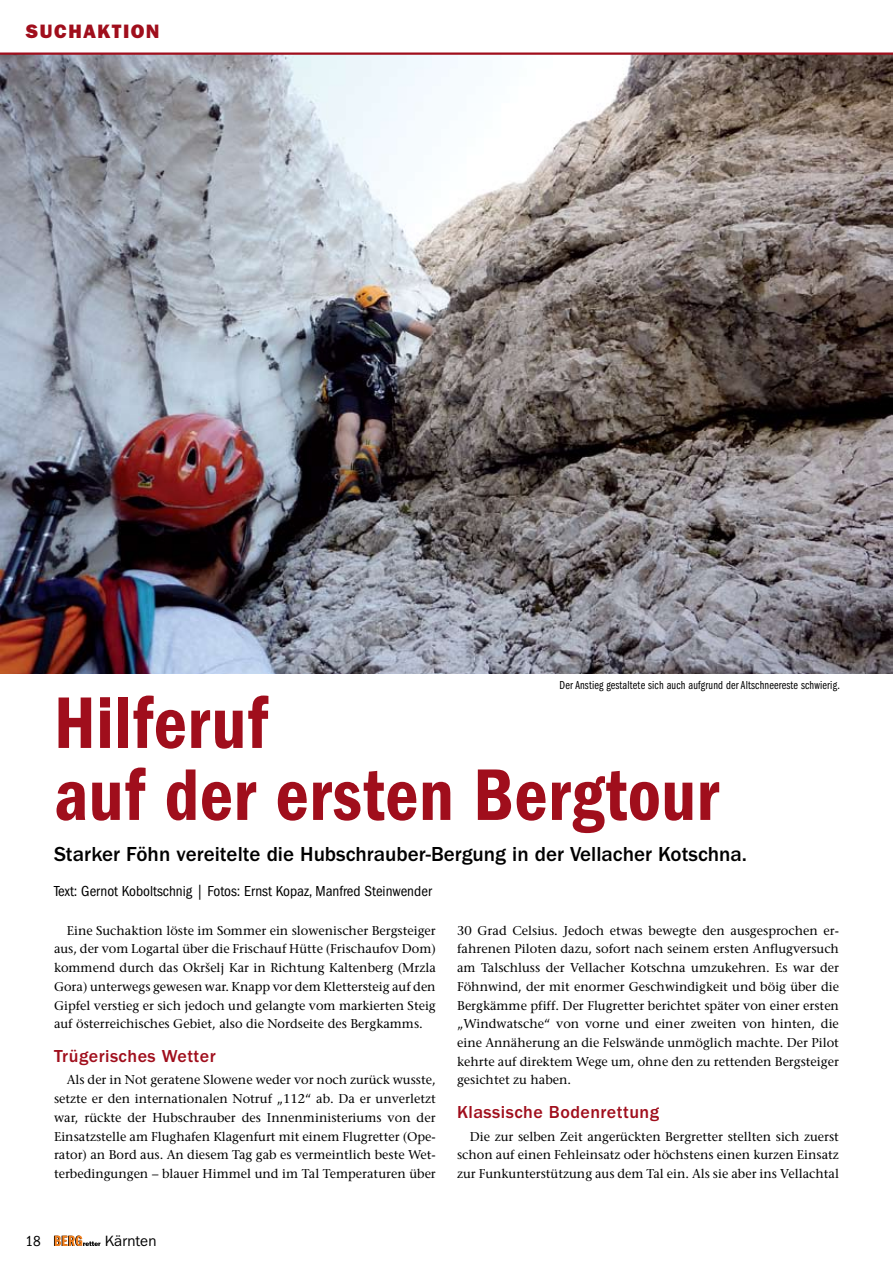
<style>
.page{position:relative;width:893px;height:1263px;background:#fff}
.page>*{position:absolute;margin:0;border:0;box-sizing:border-box;transform-origin:0 0}
.t1{font:75.6px/72px "ITC Franklin Gothic Std Dm Cd";letter-spacing:.01em;color:#a00e1c;scale:.95 1}
.t2{font:500 21px "ITC Franklin Gothic Std";color:#000}
.t3{font:19.5px "ITC Franklin Gothic Std Hvy";letter-spacing:.075em;color:#a00e1c}
.t4{font:500 18px "ITC Franklin Gothic Std";letter-spacing:.025em;color:#a00e1c}
.t5{font:condensed 15px "ITC Franklin Gothic Std";color:#000}
.t6{font:15px "ITC Franklin Gothic Std";color:#000}
.t7{font:500 12.75px/18.8px "Stone Serif Std";color:#000;text-align:justify}
.t8{font:12px "ITC Franklin Gothic Std Bk Cp";letter-spacing:.015em;color:#000}
</style>
<div class="page">
<svg style="left:54px;top:1235px;width:46px;height:11px"></svg>
<img style="left:0;top:55px;width:893px;height:619px">
<hr style="left:0;top:53px;width:893px;height:2px;background:#a00e1c">
<h3 class="t3" style="left:26px;top:20px;width:136px">SUCHAKTION</h3>
<p class="t8" style="left:560px;top:679px;width:282px">Der Anstieg gestaltete sich auch aufgrund der Altschneereste schwierig.</p>
<h1 class="t1" style="left:54px;top:687px;width:701px">Hilferuf<br>auf der ersten Bergtour</h1>
<h2 class="t2" style="left:54px;top:843px;width:695px">Starker Föhn vereitelte die Hubschrauber-Bergung in der Vellacher Kotschna.</h2>
<p class="t5" style="left:54px;top:883px;width:379px">Text: Gernot Koboltschnig | Fotos: Ernst Kopaz, Manfred Steinwender</p>
<p class="t7" style="left:54px;top:921px;width:383px;text-indent:13px">Eine Suchaktion löste im Sommer ein slowenischer Bergsteiger aus, der vom Logartal über die Frischauf Hütte (Frischaufov Dom) kommend durch das Okršelj Kar in Richtung Kaltenberg (Mrzla Gora) unterwegs gewesen war. Knapp vor dem Klettersteig auf den Gipfel verstieg er sich jedoch und gelangte vom markierten Steig auf österreichisches Gebiet, also die Nordseite des Bergkamms.</p>
<h3 class="t4" style="left:54px;top:1046px;width:163px">Trügerisches Wetter</h3>
<p class="t7" style="left:54px;top:1070px;width:383px;text-indent:13px">Als der in Not geratene Slowene weder vor noch zurück wusste, setzte er den internationalen Notruf „112“ ab. Da er unverletzt war, rückte der Hubschrauber des Innenministeriums von der Einsatzstelle am Flughafen Klagenfurt mit einem Flugretter (Ope&shy;rator) an Bord aus. An diesem Tag gab es vermeintlich beste Wet&shy;terbedingungen – blauer Himmel und im Tal Temperaturen über</p>
<p class="t7" style="left:457px;top:921px;width:383px">30 Grad Celsius. Jedoch etwas bewegte den ausgesprochen er&shy;fahrenen Piloten dazu, sofort nach seinem ersten Anflugversuch am Talschluss der Vellacher Kotschna umzukehren. Es war der Föhnwind, der mit enormer Geschwindigkeit und böig über die Bergkämme pfiff. Der Flugretter berichtet später von einer ersten „Windwatsche“ von vorne und einer zweiten von hinten, die eine Annäherung an die Felswände unmöglich machte. Der Pilot kehrte auf direktem Wege um, ohne den zu rettenden Bergsteiger gesichtet zu haben.</p>
<h3 class="t4" style="left:457px;top:1102px;width:203px">Klassische Bodenrettung</h3>
<p class="t7" style="left:457px;top:1127px;width:383px;text-indent:13px">Die zur selben Zeit angerückten Bergretter stellten sich zuerst schon auf einen Fehleinsatz oder höchstens einen kurzen Einsatz zur Funkunterstützung aus dem Tal ein. Als sie aber ins Vellachtal</p>
<p class="t5" style="left:26px;top:1232px;width:17px">18</p>
<p class="t6" style="left:105px;top:1232px;width:53px">Kärnten</p>
</div>
